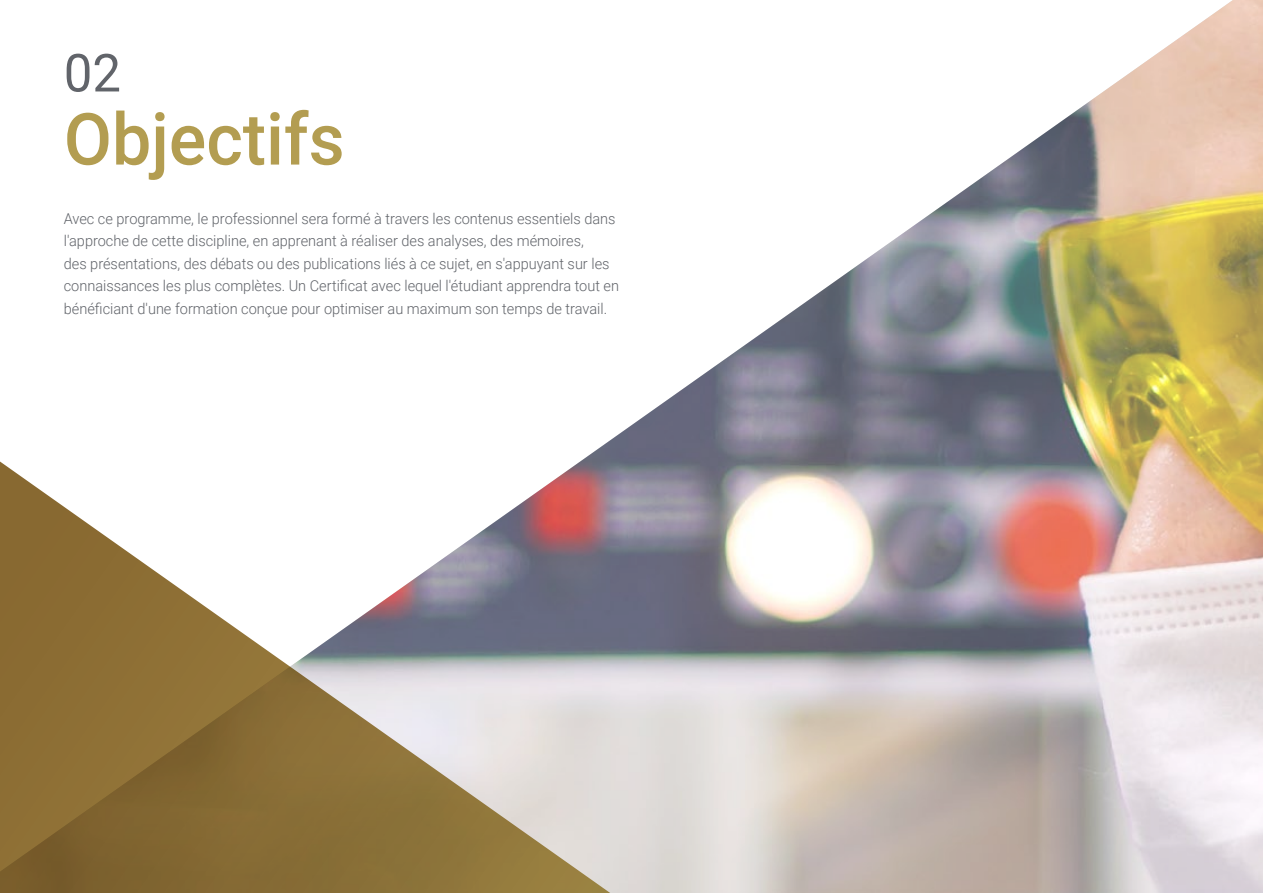
<style>
.page{position:relative;width:1263px;height:893px;background:#fff}
.page>*{position:absolute;margin:0;border:0;box-sizing:border-box;transform-origin:0 0}
.t1{font:500 72px "Roboto";color:#b39d51}
.t2{font:52.5px "Roboto";color:#61646a}
.t3{font:300 15px/22.5px "Roboto";color:#61646a}
</style>
<div class="page">
<img style="left:602px;top:0;width:661px;height:893px">
<svg style="left:0;top:446px;width:640px;height:447px"></svg>
<h2 class="t2" style="left:64px;top:36px;width:59px">02</h2>
<h1 class="t1" style="left:64px;top:89px;width:282px">Objectifs</h1>
<p class="t3" style="left:64px;top:207px;width:557px">Avec ce programme, le professionnel sera formé à travers les contenus essentiels dans l'approche de cette discipline, en apprenant à réaliser des analyses, des mémoires,<br>des présentations, des débats ou des publications liés à ce sujet, en s'appuyant sur les connaissances les plus complètes. Un Certificat avec lequel l'étudiant apprendra tout en bénéficiant d'une formation conçue pour optimiser au maximum son temps de travail.</p>
</div>
